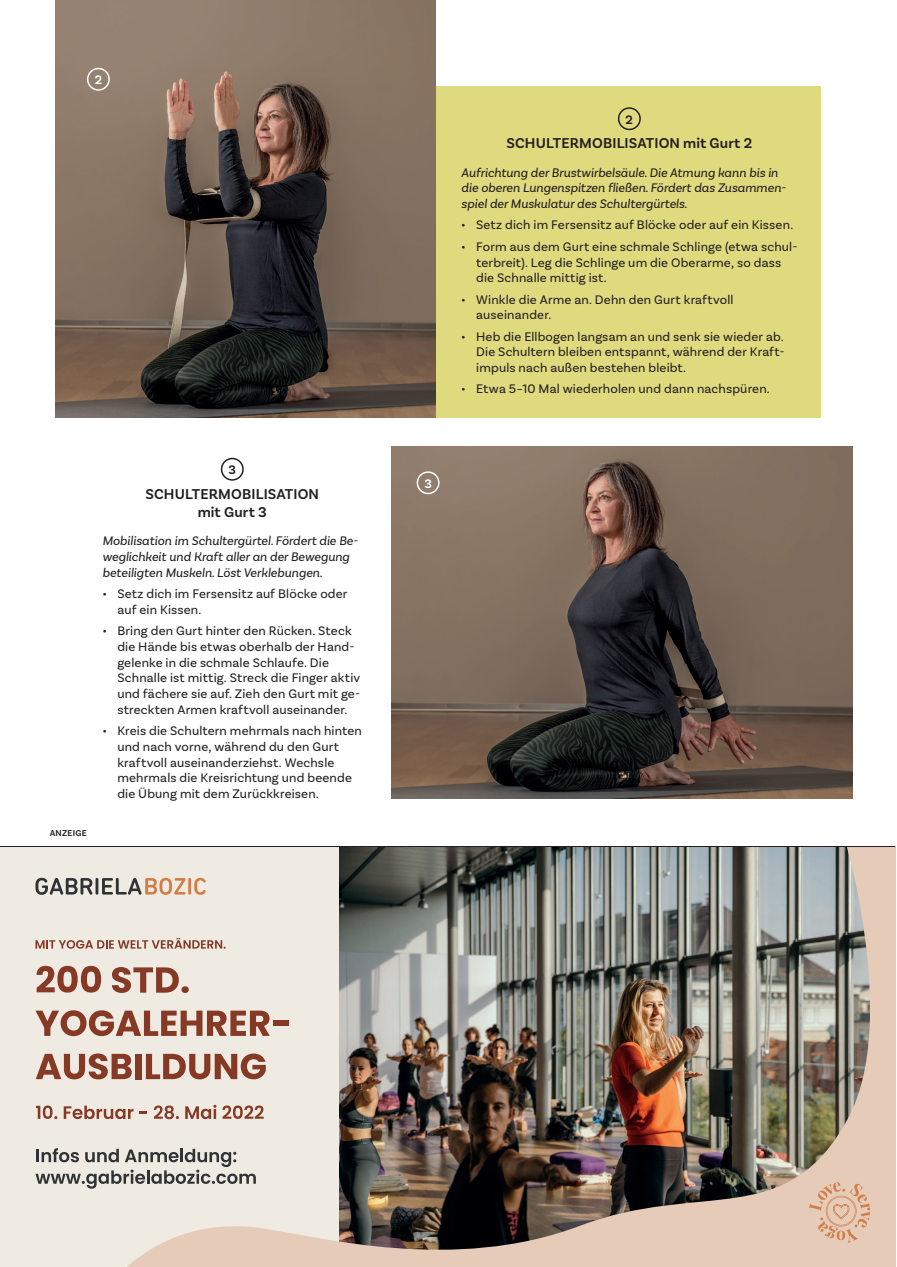
<style>
.page{position:relative;width:897px;height:1267px;background:#fff}
.page>*{position:absolute;margin:0;border:0;box-sizing:border-box;transform-origin:0 0}
.t1{font:600 15px/18px "Basic Sans";letter-spacing:.01em;color:#231f20;text-align:center}
.t2{font:13.05px/15.8px "Basic Sans";letter-spacing:.01em;color:#231f20}
.t3{font:italic 13.05px/15.8px "Basic Sans";color:#231f20}
.t4{font:600 13.05px "Basic Sans";color:#231f20}
.t5{font:600 13.05px "Basic Sans";color:#fff}
.t6{font:600 9px "Basic Sans";letter-spacing:.025em;color:#231f20}
</style>
<div class="page">
<img style="left:392px;top:447px;width:460px;height:351px">
<div style="left:221px;top:458px;width:23px;height:22px;border:2px solid #231f20;border-radius:50%"></div>
<div style="left:0;top:846px;width:895px;height:420px;background:#efeae2"></div>
<svg style="left:35px;top:940px;width:52px;height:8px"></svg>
<svg style="left:36px;top:1105px;width:21px;height:13px"></svg>
<svg style="left:64px;top:1105px;width:23px;height:13px"></svg>
<svg style="left:35px;top:1148px;width:52px;height:38px"></svg>
<svg style="left:37px;top:965px;width:50px;height:27px"></svg>
<svg style="left:35px;top:1010px;width:52px;height:26px"></svg>
<svg style="left:36px;top:1053px;width:50px;height:26px"></svg>
<svg style="left:35px;top:877px;width:52px;height:17px"></svg>
<img style="left:87px;top:847px;width:808px;height:419px">
<svg style="left:808px;top:1182px;width:62px;height:60px;background:#e1bca3"></svg>
<div style="left:81px;top:86px;width:739px;height:331px;background:#e0da7f"></div>
<img style="left:56px;top:0;width:379px;height:417px">
<div style="left:617px;top:107px;width:23px;height:23px;border:2px solid #231f20;border-radius:50%"></div>
<div style="left:87px;top:68px;width:23px;height:23px;border:2px solid #fff;border-radius:50%"></div>
<div style="left:416px;top:471px;width:23px;height:23px;border:2px solid #fff;border-radius:50%"></div>
<hr style="left:0;top:846px;width:895px;height:1px;background:#231f20">
<p class="t5" style="left:95px;top:72px;width:9px">2</p>
<p class="t6" style="left:50px;top:827px;width:39px">ANZEIGE</p>
<p class="t4" style="left:228px;top:462px;width:9px">3</p>
<p class="t1" style="left:145px;top:484px;width:175px">SCHULTERMOBILISATION mit Gurt 3</p>
<p class="t3" style="left:102px;top:533px;width:257px">Mobilisation im Schultergürtel. Fördert die Be&shy;weglichkeit und Kraft aller an der Bewegung beteiligten Muskeln. Löst Verklebungen.</p>
<p class="t2" style="left:117px;top:585px;width:231px;text-indent:-15px">• Setz dich im Fersensitz auf Blöcke oder auf ein Kissen.</p>
<p class="t2" style="left:117px;top:622px;width:244px;text-indent:-15px">• Bring den Gurt hinter den Rücken. Steck die Hände bis etwas oberhalb der Hand&shy;gelenke in die schmale Schlaufe. Die Schnalle ist mittig. Streck die Finger aktiv und fächere sie auf. Zieh den Gurt mit ge&shy;streckten Armen kraftvoll auseinander.</p>
<p class="t2" style="left:117px;top:722px;width:246px;text-indent:-15px">• Kreis die Schultern mehrmals nach hinten und nach vorne, während du den Gurt kraftvoll auseinanderziehst. Wechsle mehrmals die Kreisrichtung und beende die Übung mit dem Zurückkreisen.</p>
<p class="t4" style="left:625px;top:111px;width:9px">2</p>
<p class="t1" style="left:506px;top:134px;width:247px">SCHULTERMOBILISATION mit Gurt 2</p>
<p class="t3" style="left:461px;top:164px;width:326px">Aufrichtung der Brustwirbelsäule. Die Atmung kann bis in die oberen Lungenspitzen fließen. Fördert das Zusammen&shy;spiel der Muskulatur des Schultergürtels.</p>
<p class="t2" style="left:461px;top:217px;width:333px">• Setz dich im Fersensitz auf Blöcke oder auf ein Kissen.</p>
<p class="t2" style="left:476px;top:238px;width:322px;text-indent:-15px">• Form aus dem Gurt eine schmale Schlinge (etwa schul&shy;terbreit). Leg die Schlinge um die Oberarme, so dass die Schnalle mittig ist.</p>
<p class="t2" style="left:476px;top:291px;width:259px;text-indent:-15px">• Winkle die Arme an. Dehn den Gurt kraftvoll auseinander.</p>
<p class="t2" style="left:476px;top:328px;width:310px;text-align:justify;text-indent:-15px">• Heb die Ellbogen langsam an und senk sie wieder ab.<br>Die Schultern bleiben entspannt, während der Kraft&shy;impuls nach außen bestehen bleibt.</p>
<p class="t2" style="left:461px;top:381px;width:310px">• Etwa 5–10 Mal wiederholen und dann nachspüren.</p>
<p class="t5" style="left:424px;top:475px;width:9px">3</p>
</div>
